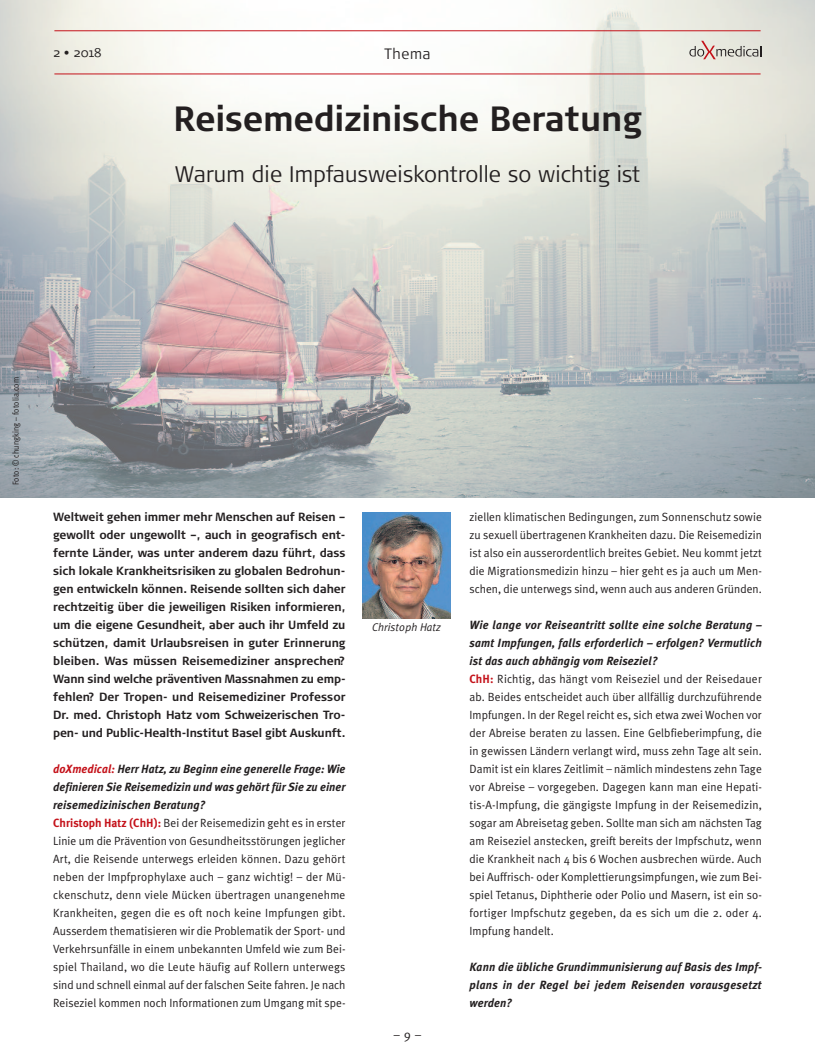
<style>
.page{position:relative;width:815px;height:1053px;background:#fff}
.page>*{position:absolute;margin:0;border:0;box-sizing:border-box;transform-origin:0 0}
.t1{font:700 35px "Signa Normal";letter-spacing:-.005em;color:#231f20;scale:.95 1}
.t2{font:300 22.5px "Signa Normal";letter-spacing:.01em;color:#231f20;scale:.95 1}
.t3{font:300 15px "Signa Normal";letter-spacing:.05em;color:#231f20;scale:.93 1}
.t4{font:300 12.5px "Signa Normal";color:#231f20}
.t5{font:12.5px "Meta";color:#231f20}
.t6{font:11.88px/18px "Meta Plus Normal";letter-spacing:.005em;color:#231f20;text-align:justify}
.t7{font:700 11.88px/18px "Signa Normal";letter-spacing:-.005em;color:#231f20;text-align:justify;scale:.95 1}
.t8{font:italic 700 11.88px/18px "Meta Plus";letter-spacing:.01em;color:#231f20;text-align:justify}
.t9{font:italic 11.25px "Meta Plus Normal";letter-spacing:.01em;color:#231f20}
.t10{font:8.75px "Meta Plus Normal";letter-spacing:.01em;color:#231f20;scale:.9 1}
.s1{color:#c4121a}
.s2{font-family:"Meta Plus";font-weight:700;color:#c4121a}
</style>
<div class="page">
<img style="left:0;top:0;width:815px;height:497px">
<hr style="left:54px;top:30px;width:707px;height:1px;background:#c4121a">
<hr style="left:54px;top:74px;width:707px;height:1px;background:#c4121a">
<svg style="left:689px;top:41px;width:72px;height:18px"></svg>
<img style="left:362px;top:512px;width:89px;height:106px">
<p class="t4" style="left:53px;top:48px;width:50px">2 • 2018</p>
<p class="t3" style="left:385px;top:49px;width:51px">Thema</p>
<h1 class="t1" style="left:173px;top:107px;width:494px">Reisemedizinische Beratung</h1>
<h2 class="t2" style="left:175px;top:166px;width:491px">Warum die Impfausweiskontrolle so wichtig ist</h2>
<p class="t10" style="left:11px;top:485px;width:121px;rotate:-90deg">Foto: © chungking – fotolia.com</p>
<p class="t7" style="left:53px;top:508px;width:309px">Weltweit gehen immer mehr Menschen auf Reisen – gewollt oder ungewollt –, auch in geografisch ent&shy;fernte Länder, was unter anderem dazu führt, dass sich lokale Krankheitsrisiken zu globalen Bedrohun&shy;gen entwickeln können. Reisende sollten sich daher rechtzeitig über die jeweiligen Risiken informieren, um die eigene Gesundheit, aber auch ihr Umfeld zu schützen, damit Urlaubsreisen in guter Erinnerung bleiben. Was müssen Reisemediziner ansprechen?<br>Wann sind welche präventiven Massnahmen zu emp&shy;fehlen? Der Tropen- und Reisemediziner Professor Dr. med. Christoph Hatz vom Schweizerischen Tro&shy;pen- und Public-Health-Institut Basel gibt Auskunft.</p>
<p class="t8" style="left:53px;top:759px;width:294px"><span class="s1">doXmedical:</span> Herr Hatz, zu Beginn eine generelle Frage: Wie definieren Sie Reisemedizin und was gehört für Sie zu einer reisemedizinischen Beratung?</p>
<p class="t6" style="left:53px;top:813px;width:294px"><span class="s2">Christoph Hatz (ChH):</span> Bei der Reisemedizin geht es in erster Linie um die Prävention von Gesundheitsstörungen jeglicher Art, die Reisende unterwegs erleiden können. Dazu gehört neben der Impfprophylaxe auch – ganz wichtig! – der Mü&shy;ckenschutz, denn viele Mücken übertragen unangenehme Krankheiten, gegen die es oft noch keine Impfungen gibt.<br>Ausserdem thematisieren wir die Problematik der Sport- und Verkehrsunfälle in einem unbekannten Umfeld wie zum Bei&shy;spiel Thailand, wo die Leute häufig auf Rollern unterwegs sind und schnell einmal auf der falschen Seite fahren. Je nach Reiseziel kommen noch Informationen zum Umgang mit spe-</p>
<p class="t9" style="left:372px;top:620px;width:70px">Christoph Hatz</p>
<p class="t5" style="left:394px;top:1027px;width:29px">–9–</p>
<p class="t6" style="left:469px;top:507px;width:294px">ziellen klimatischen Bedingungen, zum Sonnenschutz sowie zu sexuell übertragenen Krankheiten dazu. Die Reisemedizin ist also ein ausserordentlich breites Gebiet. Neu kommt jetzt die Migrationsmedizin hinzu – hier geht es ja auch um Men&shy;schen, die unterwegs sind, wenn auch aus anderen Gründen.</p>
<p class="t8" style="left:469px;top:615px;width:294px">Wie lange vor Reiseantritt sollte eine solche Beratung – samt Impfungen, falls erforderlich – erfolgen? Vermutlich ist das auch abhängig vom Reiseziel?</p>
<p class="t6" style="left:469px;top:669px;width:294px"><span class="s2">ChH:</span> Richtig, das hängt vom Reiseziel und der Reisedauer ab. Beides entscheidet auch über allfällig durchzuführende Impfungen. In der Regel reicht es, sich etwa zwei Wochen vor der Abreise beraten zu lassen. Eine Gelbfieberimpfung, die in gewissen Ländern verlangt wird, muss zehn Tage alt sein.<br>Damit ist ein klares Zeitlimit – nämlich mindestens zehn Tage vor Abreise – vorgegeben. Dagegen kann man eine Hepati&shy;tis-A-Impfung, die gängigste Impfung in der Reisemedizin, sogar am Abreisetag geben. Sollte man sich am nächsten Tag am Reiseziel anstecken, greift bereits der Impfschutz, wenn die Krankheit nach 4 bis 6 Wochen ausbrechen würde. Auch bei Auffrisch- oder Komplettierungsimpfungen, wie zum Bei&shy;spiel Tetanus, Diphtherie oder Polio und Masern, ist ein so&shy;fortiger Impfschutz gegeben, da es sich um die 2. oder 4.<br>Impfung handelt.</p>
<p class="t8" style="left:469px;top:957px;width:294px">Kann die übliche Grundimmunisierung auf Basis des Impf&shy;plans in der Regel bei jedem Reisenden vorausgesetzt werden?</p>
</div>
